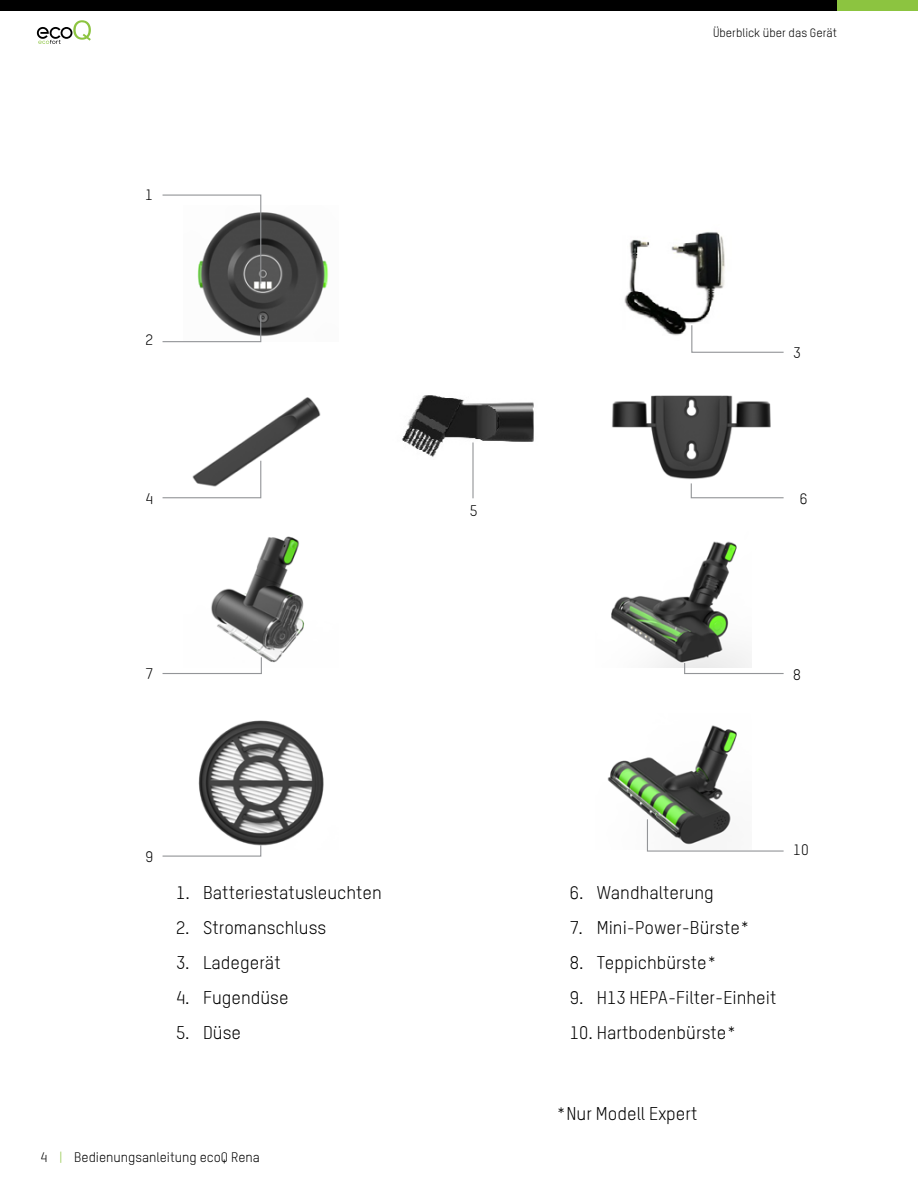
<style>
.page{position:relative;width:918px;height:1188px;background:#fff}
.page>*{position:absolute;margin:0;border:0;box-sizing:border-box;transform-origin:0 0}
.t1{font:18px "TSTAR";color:#000}
.t2{font:15px "TSTAR";color:#000}
.t3{font:13.5px "TSTAR";color:#000}
.t4{font:12px "TSTAR";color:#000}
.s1{color:#8cc440}
</style>
<div class="page">
<div style="left:837px;top:0;width:81px;height:11px;background:#8cc440"></div>
<div style="left:0;top:0;width:837px;height:11px;background:#000"></div>
<svg style="left:37px;top:20px;width:54px;height:24px"></svg>
<img style="left:199px;top:212px;width:130px;height:125px">
<img style="left:624px;top:232px;width:101px;height:104px">
<img style="left:216px;top:397px;width:105px;height:63px">
<img style="left:612px;top:395px;width:159px;height:85px">
<img style="left:211px;top:536px;width:93px;height:127px">
<img style="left:611px;top:541px;width:139px;height:127px">
<img style="left:198px;top:720px;width:126px;height:126px">
<img style="left:607px;top:725px;width:130px;height:93px">
<img style="left:402px;top:395px;width:132px;height:62px">
<svg style="left:162px;top:194px;width:100px;height:91px"></svg>
<svg style="left:162px;top:314px;width:100px;height:29px"></svg>
<svg style="left:691px;top:324px;width:93px;height:29px"></svg>
<hr style="left:472px;top:442px;width:2px;height:56px;background:#939598">
<svg style="left:690px;top:483px;width:94px;height:16px"></svg>
<svg style="left:162px;top:460px;width:100px;height:39px"></svg>
<svg style="left:162px;top:656px;width:100px;height:18px"></svg>
<svg style="left:162px;top:844px;width:100px;height:13px"></svg>
<svg style="left:684px;top:662px;width:100px;height:12px"></svg>
<svg style="left:646px;top:818px;width:138px;height:34px"></svg>
<p class="t2" style="left:145px;top:186px;width:9px">1</p>
<p class="t2" style="left:145px;top:331px;width:9px">2</p>
<p class="t2" style="left:145px;top:490px;width:9px">4</p>
<p class="t2" style="left:145px;top:665px;width:9px">7</p>
<p class="t2" style="left:145px;top:848px;width:9px">9</p>
<p class="t1" style="left:176px;top:882px;width:207px">1. Batteriestatusleuchten</p>
<p class="t1" style="left:176px;top:917px;width:152px">2. Stromanschluss</p>
<p class="t1" style="left:176px;top:952px;width:106px">3. Ladegerät</p>
<p class="t1" style="left:176px;top:987px;width:114px">4. Fugendüse</p>
<p class="t1" style="left:176px;top:1022px;width:67px">5. Düse</p>
<p class="t3" style="left:40px;top:1149px;width:221px">4 <span class="s1">|</span> Bedienungsanleitung ecoQ Rena</p>
<p class="t4" style="left:713px;top:25px;width:125px">Überblick über das Gerät</p>
<p class="t2" style="left:470px;top:502px;width:9px">5</p>
<p class="t2" style="left:793px;top:344px;width:9px">3</p>
<p class="t2" style="left:800px;top:490px;width:9px">6</p>
<p class="t2" style="left:793px;top:666px;width:9px">8</p>
<p class="t1" style="left:570px;top:882px;width:146px">6. Wandhalterung</p>
<p class="t1" style="left:570px;top:917px;width:182px">7. Mini-Power-Bürste*</p>
<p class="t1" style="left:570px;top:952px;width:149px">8. Teppichbürste*</p>
<p class="t1" style="left:570px;top:987px;width:208px">9. H13 HEPA-Filter-Einheit</p>
<p class="t1" style="left:570px;top:1022px;width:168px">10. Hartbodenbürste*</p>
<p class="t2" style="left:793px;top:841px;width:17px">10</p>
<p class="t1" style="left:556px;top:1103px;width:143px">*Nur Modell Expert</p>
</div>
